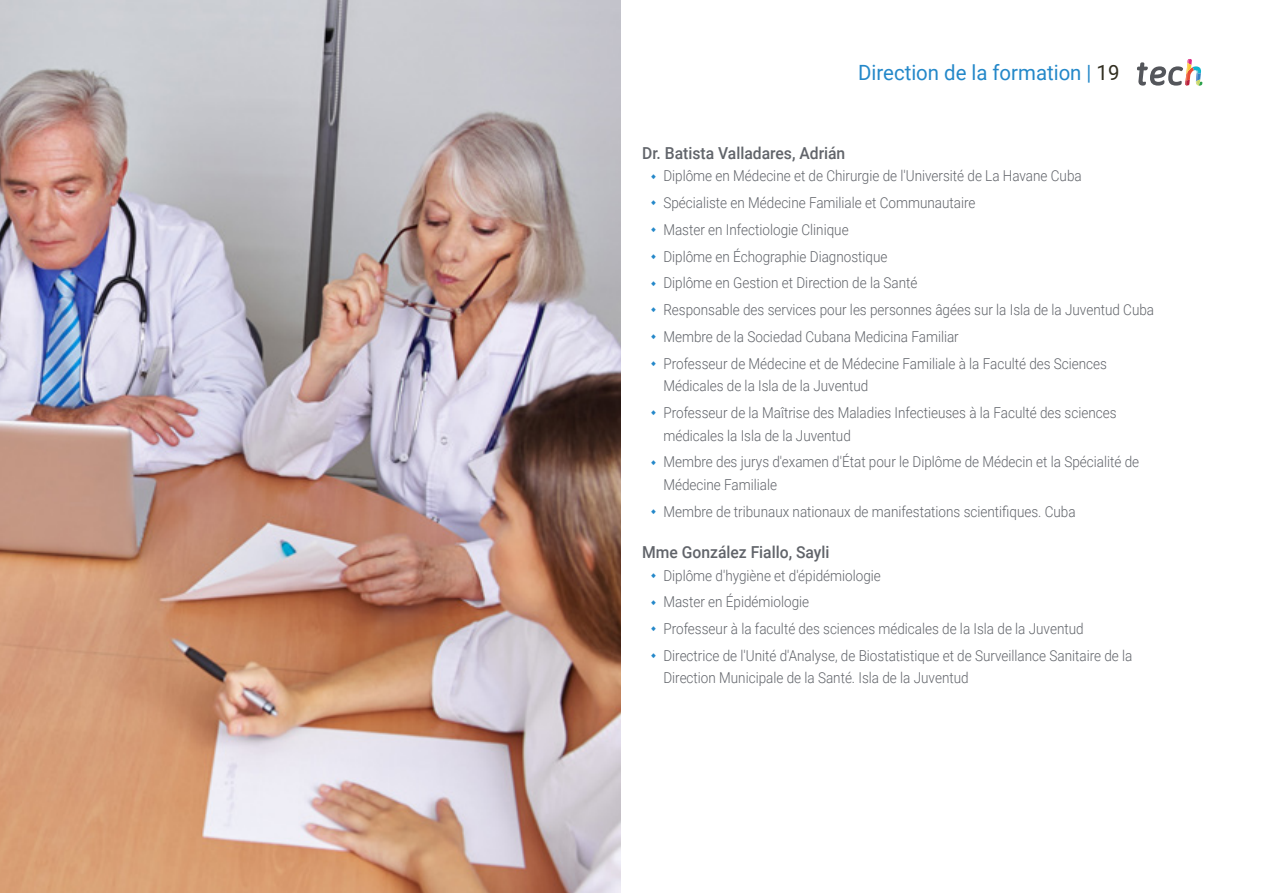
<style>
.page{position:relative;width:1263px;height:893px;background:#fff}
.page>*{position:absolute;margin:0;border:0;box-sizing:border-box;transform-origin:0 0}
.t1{font:21px "Roboto";color:#2488c9}
.t2{font:500 16.5px "Roboto";color:#61646a;scale:.95 1}
.t3{font:300 15px/26.7px "Roboto";color:#61646a;scale:.9 1}
.s1{color:#312e20}
</style>
<div class="page">
<img style="left:0;top:0;width:621px;height:893px">
<svg style="left:1137px;top:59px;width:65px;height:27px"></svg>
<h1 class="t1" style="left:858px;top:57px;width:263px">Direction de la formation | <span class="s1">19</span></h1>
<p class="t2" style="left:642px;top:142px;width:215px">Dr. Batista Valladares, Adrián</p>
<p class="t3" style="left:663px;top:162px;width:547px">Diplôme en Médecine et de Chirurgie de l'Université de La Havane Cuba<br>Spécialiste en Médecine Familiale et Communautaire<br>Master en Infectiologie Clinique<br>Diplôme en Échographie Diagnostique<br>Diplôme en Gestion et Direction de la Santé<br>Responsable des services pour les personnes âgées sur la Isla de la Juventud Cuba Membre de la Sociedad Cubana Medicina Familiar<br>Professeur de Médecine et de Médecine Familiale à la Faculté des Sciences</p>
<p class="t3" style="left:663px;top:372px;width:505px">Médicales de la Isla de la Juventud<br>Professeur de la Maîtrise des Maladies Infectieuses à la Faculté des sciences</p>
<p class="t3" style="left:663px;top:421px;width:530px">médicales la Isla de la Juventud<br>Membre des jurys d'examen d'État pour le Diplôme de Médecin et la Spécialité de</p>
<p class="t3" style="left:663px;top:470px;width:460px">Médecine Familiale<br>Membre de tribunaux nationaux de manifestations scientifiques. Cuba</p>
<p class="t2" style="left:642px;top:541px;width:199px">Mme González Fiallo, Sayli</p>
<p class="t3" style="left:663px;top:561px;width:523px">Diplôme d'hygiène et d'épidémiologie<br>Master en Épidémiologie<br>Professeur à la faculté des sciences médicales de la Isla de la Juventud Directrice de l'Unité d'Analyse, de Biostatistique et de Surveillance Sanitaire de la</p>
<p class="t3" style="left:663px;top:664px;width:341px">Direction Municipale de la Santé. Isla de la Juventud</p>
</div>
